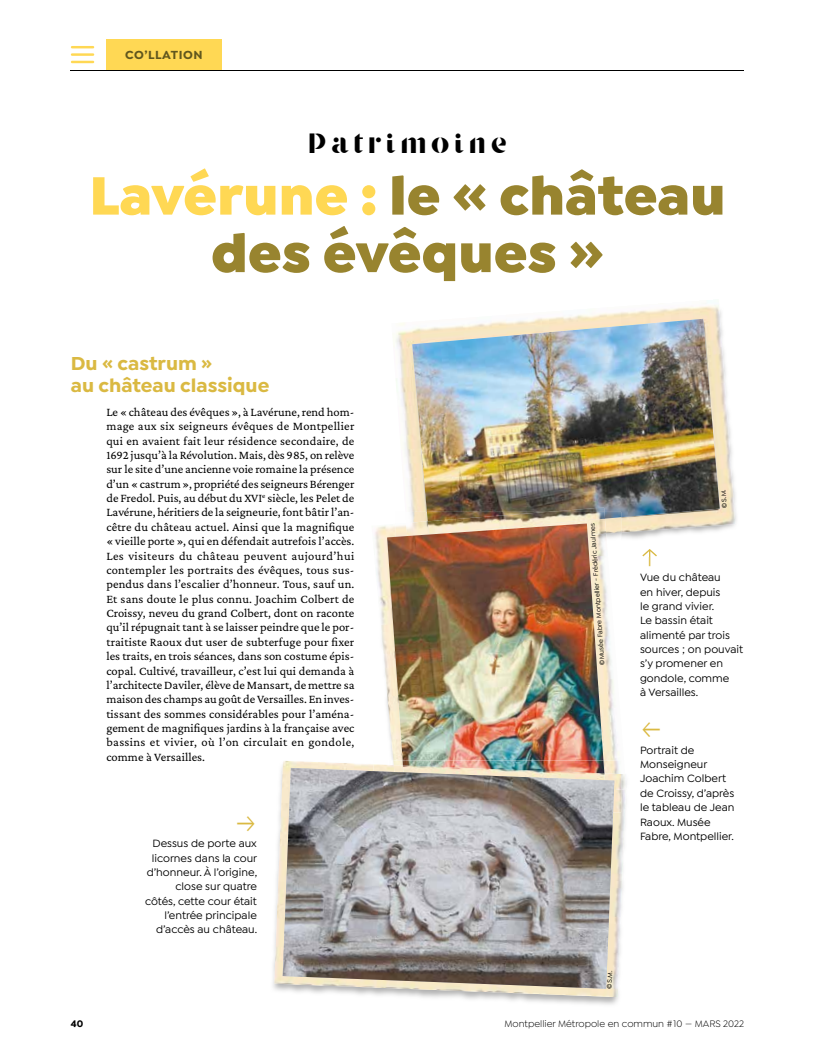
<style>
.page{position:relative;width:815px;height:1063px;background:#fff}
.page>*{position:absolute;margin:0;border:0;box-sizing:border-box;transform-origin:0 0}
.t1{font:900 57.5px/57.5px "Isidora Sans";color:#98842f;text-align:center}
.t2{font:32.5px "Stanley";letter-spacing:.15em;color:#000}
.t3{font:700 20px/22.5px "Isidora Sans";color:#dab942}
.t4{font:12.5px/14.4px "Crimson Pro";letter-spacing:.03em;color:#000;text-align:justify}
.t5{font:700 12.5px "Isidora Sans";letter-spacing:.05em;color:#61571e}
.t6{font:500 11.25px/14.4px "Isidora Sans";color:#000}
.t7{font:10px "Isidora Sans";color:#000}
.t8{font:700 10px "Isidora Sans";color:#000}
.t9{font:500 6.88px "Isidora Sans";color:#000}
.s1{color:#ffd854}
</style>
<div class="page">
<hr style="left:71px;top:46px;width:23px;height:2px;background:#ffd854">
<hr style="left:71px;top:53px;width:23px;height:3px;background:#ffd854">
<hr style="left:71px;top:61px;width:23px;height:2px;background:#ffd854">
<div style="left:106px;top:39px;width:115px;height:32px;background:#ffd854"></div>
<hr style="left:71px;top:70px;width:673px;height:1px;background:#000">
<img style="left:395px;top:305px;width:340px;height:225px">
<svg style="left:621px;top:517px;width:99px;height:17px;fill:#f6e4c3"></svg>
<img style="left:412px;top:319px;width:308px;height:198px">
<img style="left:606px;top:519px;width:15px;height:5px">
<img style="left:605px;top:512px;width:16px;height:7px">
<svg style="left:395px;top:512px;width:10px;height:11px"></svg>
<img style="left:405px;top:512px;width:22px;height:11px">
<img style="left:548px;top:508px;width:56px;height:4px">
<img style="left:375px;top:524px;width:246px;height:237px">
<img style="left:406px;top:519px;width:200px;height:17px">
<img style="left:428px;top:512px;width:177px;height:22px">
<img style="left:387px;top:523px;width:216px;height:238px">
<img style="left:273px;top:781px;width:354px;height:224px">
<img style="left:274px;top:761px;width:352px;height:236px">
<img style="left:373px;top:764px;width:248px;height:48px">
<img style="left:621px;top:774px;width:5px;height:16px">
<img style="left:394px;top:765px;width:227px;height:39px">
<img style="left:403px;top:765px;width:203px;height:3px">
<img style="left:283px;top:768px;width:331px;height:221px">
<svg style="left:642px;top:549px;width:15px;height:8px"></svg>
<p class="t5" style="left:125px;top:47px;width:79px">CO’LLATION</p>
<h2 class="t2" style="left:308px;top:127px;width:200px">Patrimoine</h2>
<h1 class="t1" style="left:89px;top:167px;width:638px"><span class="s1">Lavérune :</span> le « château des évêques »</h1>
<h3 class="t3" style="left:71px;top:352px;width:200px">Du « castrum »<br>au château classique</h3>
<p class="t4" style="left:106px;top:404px;width:250px">Le « château des évêques », à Lavérune, rend hom&shy;mage aux six seigneurs évêques de Montpellier qui en avaient fait leur résidence secondaire, de 1692 jusqu’à la Révolution. Mais, dès 985, on relève sur le site d’une ancienne voie romaine la présence d’un « castrum », propriété des seigneurs Bérenger de Fredol. Puis, au début du XVI<sup>e</sup> siècle, les Pelet de Lavérune, héritiers de la seigneurie, font bâtir l’an&shy;cêtre du château actuel. Ainsi que la magnifique « vieille porte », qui en défendait autrefois l’accès.<br>Les visiteurs du château peuvent aujourd’hui contempler les portraits des évêques, tous sus&shy;pendus dans l’escalier d’honneur. Tous, sauf un.<br>Et sans doute le plus connu. Joachim Colbert de Croissy, neveu du grand Colbert, dont on raconte qu’il répugnait tant à se laisser peindre que le por&shy;traitiste Raoux dut user de subterfuge pour fixer les traits, en trois séances, dans son costume épis&shy;copal. Cultivé, travailleur, c’est lui qui demanda à l’architecte Daviler, élève de Mansart, de mettre sa maison des champs au goût de Versailles. En inves&shy;tissant des sommes considérables pour l’aména&shy;gement de magnifiques jardins à la française avec bassins et vivier, où l’on circulait en gondole, comme à Versailles.</p>
<p class="t6" style="left:145px;top:836px;width:114px;text-align:right">Dessus de porte aux licornes dans la cour d’honneur. À l’origine, close sur quatre côtés, cette cour était l’entrée principale d’accès au château.</p>
<p class="t9" style="left:598px;top:666px;width:144px;rotate:-94deg">©Musée Fabre Montpellier - Frédéric Jaulmes</p>
<p class="t9" style="left:721px;top:508px;width:20px;rotate:-94deg">©S.M.</p>
<p class="t6" style="left:640px;top:570px;width:105px">Vue du château<br>en hiver, depuis<br>le grand vivier.<br>Le bassin était alimenté par trois sources ; on pouvait s’y promener en gondole, comme<br>à Versailles.</p>
<p class="t6" style="left:640px;top:743px;width:96px">Portrait de<br>Monseigneur<br>Joachim Colbert de Croissy, d’après le tableau de Jean<br>Raoux. Musée<br>Fabre, Montpellier.</p>
<p class="t9" style="left:605px;top:989px;width:20px;rotate:-87deg">©S.M.</p>
<p class="t8" style="left:71px;top:1017px;width:14px">40</p>
<p class="t7" style="left:505px;top:1018px;width:241px">Montpellier Métropole en commun # 10 — MARS 2022</p>
</div>
